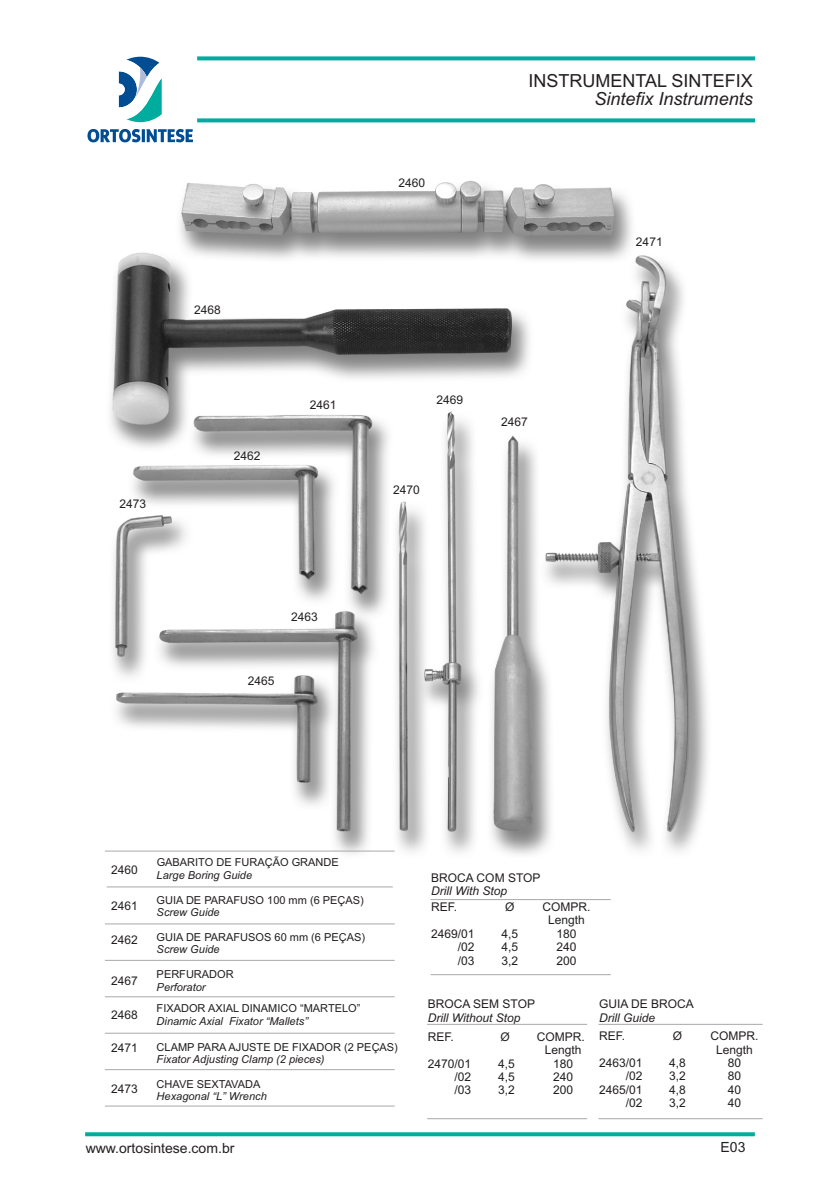
<style>
.page{position:relative;width:840px;height:1191px;background:#fff}
.page>*{position:absolute;margin:0;border:0;box-sizing:border-box;transform-origin:0 0}
.t1{font:18px "Arial";color:#231f20}
.t2{font:italic 18px "Arial";color:#231f20}
.t3{font:14px "Arial";color:#231f20}
.t4{font:12px/13.4px "Arial";color:#231f20;text-align:center}
.t5{font:italic 12px "Arial";color:#231f20}
.t6{font:11px "Arial";color:#231f20}
.t7{font:italic 11px "Arial";color:#231f20}
</style>
<div class="page">
<img style="left:105px;top:180px;width:603px;height:675px">
<hr style="left:598px;top:1023px;width:164px;height:1px;background:#a8a9ad">
<hr style="left:598px;top:1118px;width:164px;height:1px;background:#a8a9ad">
<hr style="left:105px;top:850px;width:289px;height:1px;background:#a8a9ad">
<hr style="left:107px;top:886px;width:285px;height:1px;background:#a8a9ad">
<hr style="left:105px;top:923px;width:289px;height:1px;background:#a8a9ad">
<hr style="left:105px;top:960px;width:289px;height:1px;background:#a8a9ad">
<hr style="left:105px;top:996px;width:289px;height:1px;background:#a8a9ad">
<hr style="left:105px;top:1032px;width:289px;height:1px;background:#a8a9ad">
<hr style="left:105px;top:1069px;width:289px;height:1px;background:#a8a9ad">
<hr style="left:105px;top:1105px;width:289px;height:1px;background:#a8a9ad">
<hr style="left:427px;top:1023px;width:160px;height:1px;background:#a8a9ad">
<hr style="left:427px;top:1118px;width:160px;height:1px;background:#a8a9ad">
<hr style="left:430px;top:899px;width:180px;height:1px;background:#a8a9ad">
<hr style="left:430px;top:974px;width:180px;height:1px;background:#a8a9ad">
<svg style="left:87px;top:129px;width:106px;height:13px"></svg>
<svg style="left:119px;top:57px;width:43px;height:65px"></svg>
<svg style="left:197px;top:56px;width:557px;height:4px;background:#1ab4a7"></svg>
<svg style="left:197px;top:118px;width:557px;height:4px;background:#1ab4a7"></svg>
<svg style="left:85px;top:1132px;width:669px;height:4px;background:#11b1a3"></svg>
<p class="t4" style="left:119px;top:498px;width:28px">2473</p>
<p class="t4" style="left:194px;top:304px;width:28px">2468</p>
<p class="t4" style="left:234px;top:450px;width:28px">2462</p>
<p class="t4" style="left:309px;top:399px;width:28px">2461</p>
<p class="t4" style="left:291px;top:611px;width:28px">2463</p>
<p class="t4" style="left:248px;top:675px;width:28px">2465</p>
<p class="t4" style="left:398px;top:177px;width:28px">2460</p>
<h1 class="t1" style="left:528px;top:74px;width:226px">INSTRUMENTAL SINTEFIX</h1>
<h1 class="t2" style="left:594px;top:92px;width:160px">Sintefix Instruments</h1>
<p class="t4" style="left:635px;top:236px;width:28px">2471</p>
<p class="t4" style="left:436px;top:394px;width:28px">2469</p>
<p class="t4" style="left:393px;top:484px;width:28px">2470</p>
<p class="t4" style="left:500px;top:416px;width:28px">2467</p>
<p class="t4" style="left:111px;top:864px;width:28px">2460</p>
<p class="t4" style="left:111px;top:900px;width:28px">2461</p>
<p class="t4" style="left:111px;top:934px;width:28px">2462</p>
<p class="t4" style="left:111px;top:974px;width:28px">2467</p>
<p class="t4" style="left:111px;top:1008px;width:28px">2468</p>
<p class="t4" style="left:111px;top:1042px;width:28px">2471</p>
<p class="t4" style="left:111px;top:1083px;width:28px">2473</p>
<p class="t6" style="left:156px;top:858px;width:183px">GABARITO DE FURAÇÃO GRANDE</p>
<p class="t7" style="left:156px;top:870px;width:97px">Large Boring Guide</p>
<p class="t6" style="left:156px;top:895px;width:209px">GUIA DE PARAFUSO 100 mm (6 PEÇAS)</p>
<p class="t7" style="left:156px;top:908px;width:64px">Screw Guide</p>
<p class="t6" style="left:156px;top:933px;width:210px">GUIA DE PARAFUSOS 60 mm (6 PEÇAS)</p>
<p class="t7" style="left:156px;top:945px;width:64px">Screw Guide</p>
<p class="t6" style="left:156px;top:970px;width:78px">PERFURADOR</p>
<p class="t7" style="left:156px;top:982px;width:50px">Perforator</p>
<p class="t6" style="left:156px;top:1004px;width:205px">FIXADOR AXIAL DINAMICO “MARTELO”</p>
<p class="t7" style="left:156px;top:1016px;width:153px">Dinamic Axial Fixator “Mallets”</p>
<p class="t6" style="left:156px;top:1042px;width:243px">CLAMP PARA AJUSTE DE FIXADOR (2 PEÇAS)</p>
<p class="t7" style="left:156px;top:1055px;width:169px">Fixator Adjusting Clamp (2 pieces)</p>
<p class="t6" style="left:156px;top:1079px;width:105px">CHAVE SEXTAVADA</p>
<p class="t7" style="left:156px;top:1092px;width:112px">Hexagonal “L” Wrench</p>
<p class="t4" style="left:431px;top:872px;width:111px">BROCA COM STOP</p>
<p class="t5" style="left:431px;top:886px;width:77px">Drill With Stop</p>
<p class="t4" style="left:431px;top:901px;width:28px">REF.</p>
<p class="t4" style="left:505px;top:901px;width:11px">Ø</p>
<p class="t4" style="left:542px;top:901px;width:49px">COMPR.<br>Length</p>
<p class="t4" style="left:431px;top:928px;width:45px">2469/01</p>
<p class="t4" style="left:501px;top:928px;width:18px">4,5</p>
<p class="t4" style="left:556px;top:928px;width:22px">180</p>
<p class="t4" style="left:457px;top:941px;width:18px">/02</p>
<p class="t4" style="left:501px;top:941px;width:18px">4,5</p>
<p class="t4" style="left:556px;top:941px;width:22px">240</p>
<p class="t4" style="left:457px;top:954px;width:18px">/03</p>
<p class="t4" style="left:501px;top:954px;width:18px">3,2</p>
<p class="t4" style="left:556px;top:954px;width:22px">200</p>
<p class="t4" style="left:427px;top:998px;width:109px">BROCA SEM STOP</p>
<p class="t5" style="left:427px;top:1013px;width:94px">Drill Without Stop</p>
<p class="t4" style="left:427px;top:1031px;width:28px">REF.</p>
<p class="t4" style="left:500px;top:1031px;width:11px">Ø</p>
<p class="t4" style="left:536px;top:1031px;width:49px">COMPR.<br>Length</p>
<p class="t4" style="left:427px;top:1057px;width:45px">2470/01</p>
<p class="t4" style="left:497px;top:1057px;width:18px">4,5</p>
<p class="t4" style="left:553px;top:1057px;width:22px">180</p>
<p class="t4" style="left:454px;top:1071px;width:18px">/02</p>
<p class="t4" style="left:497px;top:1071px;width:18px">4,5</p>
<p class="t4" style="left:553px;top:1071px;width:22px">240</p>
<p class="t4" style="left:454px;top:1084px;width:18px">/03</p>
<p class="t4" style="left:497px;top:1084px;width:18px">3,2</p>
<p class="t4" style="left:553px;top:1084px;width:22px">200</p>
<p class="t4" style="left:598px;top:998px;width:96px">GUIA DE BROCA</p>
<p class="t5" style="left:598px;top:1013px;width:58px">Drill Guide</p>
<p class="t4" style="left:598px;top:1030px;width:28px">REF.</p>
<p class="t4" style="left:672px;top:1030px;width:11px">Ø</p>
<p class="t4" style="left:710px;top:1030px;width:49px">COMPR.<br>Length</p>
<p class="t4" style="left:598px;top:1057px;width:45px">2463/01</p>
<p class="t4" style="left:669px;top:1057px;width:18px">4,8</p>
<p class="t4" style="left:727px;top:1057px;width:15px">80</p>
<p class="t4" style="left:625px;top:1070px;width:18px">/02</p>
<p class="t4" style="left:669px;top:1070px;width:18px">3,2</p>
<p class="t4" style="left:727px;top:1070px;width:15px">80</p>
<p class="t4" style="left:598px;top:1084px;width:45px">2465/01</p>
<p class="t4" style="left:669px;top:1084px;width:18px">4,8</p>
<p class="t4" style="left:727px;top:1084px;width:15px">40</p>
<p class="t4" style="left:625px;top:1097px;width:18px">/02</p>
<p class="t4" style="left:669px;top:1097px;width:18px">3,2</p>
<p class="t4" style="left:727px;top:1097px;width:15px">40</p>
<p class="t3" style="left:86px;top:1142px;width:150px">www.ortosintese.com.br</p>
<p class="t3" style="left:720px;top:1141px;width:26px">E03</p>
</div>
